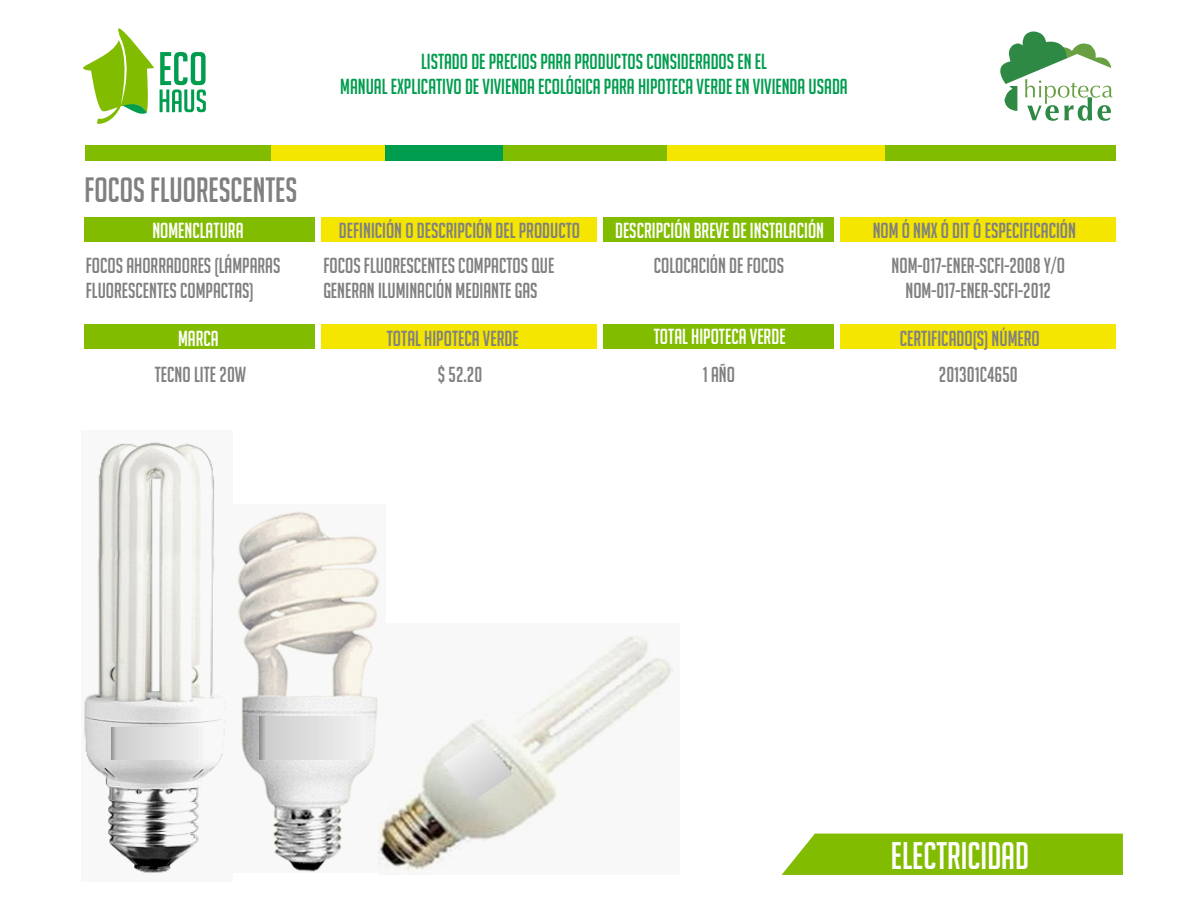
<style>
.page{position:relative;width:1188px;height:918px;background:#fff}
.page>*{position:absolute;margin:0;border:0;box-sizing:border-box;transform-origin:0 0}
.t1{font:37.5px "Big Noodle Titling";color:#fff;scale:.96 1}
.t2{font:34.35px "Big Noodle Titling";color:#808080;scale:.96 1}
.t3{font:21.3px/25.5px "Big Noodle Titling";color:#808080;scale:.96 1}
.t4{font:21.3px/25.5px "Big Noodle Titling";color:#009d4e;text-align:center;scale:.96 1}
.t5{font:21.3px "Big Noodle Titling";color:#fff;scale:.96 1}
</style>
<div class="page">
<img style="left:237px;top:511px;width:143px;height:361px">
<img style="left:378px;top:624px;width:295px;height:251px">
<img style="left:84px;top:442px;width:142px;height:432px">
<hr style="left:111px;top:728px;width:1px;height:32px;background:#8d8d8d">
<hr style="left:112px;top:728px;width:1px;height:32px;background:#9a9a9a">
<hr style="left:113px;top:728px;width:1px;height:32px;background:#a5a5a5">
<hr style="left:114px;top:728px;width:1px;height:32px;background:#afafaf">
<hr style="left:115px;top:728px;width:1px;height:32px;background:#bcbcbc">
<hr style="left:116px;top:728px;width:1px;height:32px;background:#c7c7c7">
<hr style="left:117px;top:728px;width:1px;height:32px;background:#cdcdcd">
<div style="left:118px;top:728px;width:6px;height:32px;background:#cfcfcf"></div>
<hr style="left:124px;top:728px;width:4px;height:32px;background:#d1d1d1">
<div style="left:128px;top:728px;width:5px;height:32px;background:#d3d3d3"></div>
<hr style="left:133px;top:728px;width:4px;height:32px;background:#d5d5d5">
<hr style="left:137px;top:728px;width:4px;height:32px;background:#d7d7d7">
<div style="left:141px;top:728px;width:6px;height:32px;background:#d9d9d9"></div>
<div style="left:147px;top:728px;width:5px;height:32px;background:#dbdbdb"></div>
<hr style="left:152px;top:728px;width:4px;height:32px;background:#ddd">
<div style="left:156px;top:728px;width:5px;height:32px;background:#dfdfdf"></div>
<hr style="left:161px;top:728px;width:4px;height:32px;background:#e1e1e1">
<div style="left:165px;top:728px;width:5px;height:32px;background:#e3e3e3"></div>
<div style="left:170px;top:728px;width:5px;height:32px;background:#e5e5e5"></div>
<div style="left:175px;top:728px;width:6px;height:32px;background:#e7e7e7"></div>
<hr style="left:181px;top:728px;width:3px;height:32px;background:#e9e9e9">
<div style="left:184px;top:728px;width:6px;height:32px;background:#ebebeb"></div>
<hr style="left:190px;top:728px;width:4px;height:32px;background:#ededed">
<hr style="left:194px;top:728px;width:4px;height:32px;background:#efefef">
<hr style="left:198px;top:728px;width:4px;height:32px;background:#f2f2f2">
<hr style="left:260px;top:717px;width:1px;height:43px;background:#919191">
<hr style="left:261px;top:717px;width:1px;height:43px;background:#9c9c9c">
<hr style="left:262px;top:717px;width:1px;height:43px;background:#a7a7a7">
<hr style="left:263px;top:717px;width:1px;height:43px;background:#b0b0b0">
<hr style="left:264px;top:717px;width:1px;height:43px;background:#b9b9b9">
<hr style="left:265px;top:717px;width:1px;height:43px;background:#c4c4c4">
<hr style="left:266px;top:717px;width:2px;height:43px;background:#cdcdcd">
<div style="left:268px;top:717px;width:6px;height:43px;background:#cfcfcf"></div>
<div style="left:274px;top:717px;width:5px;height:43px;background:#d1d1d1"></div>
<div style="left:279px;top:717px;width:6px;height:43px;background:#d3d3d3"></div>
<div style="left:285px;top:717px;width:5px;height:43px;background:#d5d5d5"></div>
<div style="left:290px;top:717px;width:5px;height:43px;background:#d7d7d7"></div>
<div style="left:295px;top:717px;width:6px;height:43px;background:#d9d9d9"></div>
<div style="left:301px;top:717px;width:7px;height:43px;background:#dbdbdb"></div>
<hr style="left:308px;top:717px;width:4px;height:43px;background:#ddd">
<div style="left:312px;top:717px;width:6px;height:43px;background:#dfdfdf"></div>
<div style="left:318px;top:717px;width:5px;height:43px;background:#e1e1e1"></div>
<div style="left:323px;top:717px;width:5px;height:43px;background:#e3e3e3"></div>
<div style="left:328px;top:717px;width:7px;height:43px;background:#e5e5e5"></div>
<div style="left:335px;top:717px;width:6px;height:43px;background:#e7e7e7"></div>
<hr style="left:341px;top:717px;width:4px;height:43px;background:#e9e9e9">
<div style="left:345px;top:717px;width:6px;height:43px;background:#ebebeb"></div>
<div style="left:351px;top:717px;width:5px;height:43px;background:#ededed"></div>
<div style="left:356px;top:717px;width:5px;height:43px;background:#efefef"></div>
<div style="left:361px;top:717px;width:5px;height:43px;background:#f2f2f2"></div>
<img style="left:443px;top:737px;width:70px;height:64px">
<svg style="left:782px;top:834px;width:341px;height:41px"></svg>
<div style="left:85px;top:146px;width:187px;height:15px;background:#82bc00"></div>
<div style="left:885px;top:146px;width:231px;height:15px;background:#82bc00"></div>
<div style="left:501px;top:146px;width:166px;height:15px;background:#82bc00"></div>
<div style="left:385px;top:146px;width:118px;height:15px;background:#009d4e"></div>
<div style="left:272px;top:146px;width:113px;height:15px;background:#f5e600"></div>
<div style="left:667px;top:146px;width:218px;height:15px;background:#f5e600"></div>
<div style="left:85px;top:217px;width:230px;height:24px;background:#82bc00"></div>
<div style="left:321px;top:217px;width:276px;height:24px;background:#f5e600"></div>
<div style="left:604px;top:217px;width:230px;height:24px;background:#82bc00"></div>
<div style="left:841px;top:217px;width:275px;height:24px;background:#f5e600"></div>
<div style="left:85px;top:325px;width:230px;height:24px;background:#82bc00"></div>
<div style="left:321px;top:325px;width:276px;height:24px;background:#f5e600"></div>
<div style="left:604px;top:325px;width:230px;height:24px;background:#82bc00"></div>
<div style="left:841px;top:325px;width:275px;height:24px;background:#f5e600"></div>
<svg style="left:83px;top:28px;width:71px;height:96px"></svg>
<svg style="left:160px;top:52px;width:46px;height:60px"></svg>
<svg style="left:1000px;top:31px;width:113px;height:90px"></svg>
<h2 class="t2" style="left:85px;top:171px;width:223px">FOCOS FLUORESCENTES</h2>
<p class="t4" style="left:340px;top:48px;width:530px">LISTADO DE PRECIOS PARA PRODUCTOS CONSIDERADOS EN EL<br>MANUAL EXPLICATIVO DE VIVIENDA ECOLÓGICA PARA HIPOTECA VERDE EN VIVIENDA USADA</p>
<p class="t5" style="left:152px;top:219px;width:96px">NOMENCLATURA</p>
<p class="t3" style="left:339px;top:218px;width:253px">DEFINICIÓN O DESCRIPCIÓN DEL PRODUCTO</p>
<p class="t5" style="left:615px;top:219px;width:219px">DESCRIPCIÓN BREVE DE INSTALACIÓN</p>
<p class="t3" style="left:873px;top:218px;width:213px">NOM Ó NMX Ó DIT Ó ESPECIFICACIÓN</p>
<p class="t3" style="left:86px;top:252px;width:204px">FOCOS AHORRADORES (LÁMPARAS<br>FLUORESCENTES COMPACTAS)</p>
<p class="t3" style="left:323px;top:252px;width:242px">FOCOS FLUORESCENTES COMPACTOS QUE<br>GENERAN ILUMINACIÓN MEDIANTE GAS</p>
<p class="t3" style="left:654px;top:252px;width:137px">COLOCACIÓN DE FOCOS</p>
<p class="t3" style="left:892px;top:252px;width:182px;text-align:center">NOM-017-ENER-SCFI-2008 Y/O<br>NOM-017-ENER-SCFI-2012</p>
<p class="t5" style="left:178px;top:327px;width:44px">MARCA</p>
<p class="t3" style="left:387px;top:325px;width:139px">TOTAL HIPOTECA VERDE</p>
<p class="t5" style="left:654px;top:325px;width:139px">TOTAL HIPOTECA VERDE</p>
<p class="t3" style="left:900px;top:325px;width:147px">CERTIFICADO(S)NÚMERO</p>
<p class="t3" style="left:155px;top:362px;width:97px">TECNO LITE 20W</p>
<p class="t3" style="left:438px;top:362px;width:48px">$ 52.20</p>
<p class="t3" style="left:703px;top:362px;width:35px">1 AÑO</p>
<p class="t3" style="left:939px;top:362px;width:84px">201301C4650</p>
<h1 class="t1" style="left:891px;top:836px;width:145px">ELECTRICIDAD</h1>
</div>
